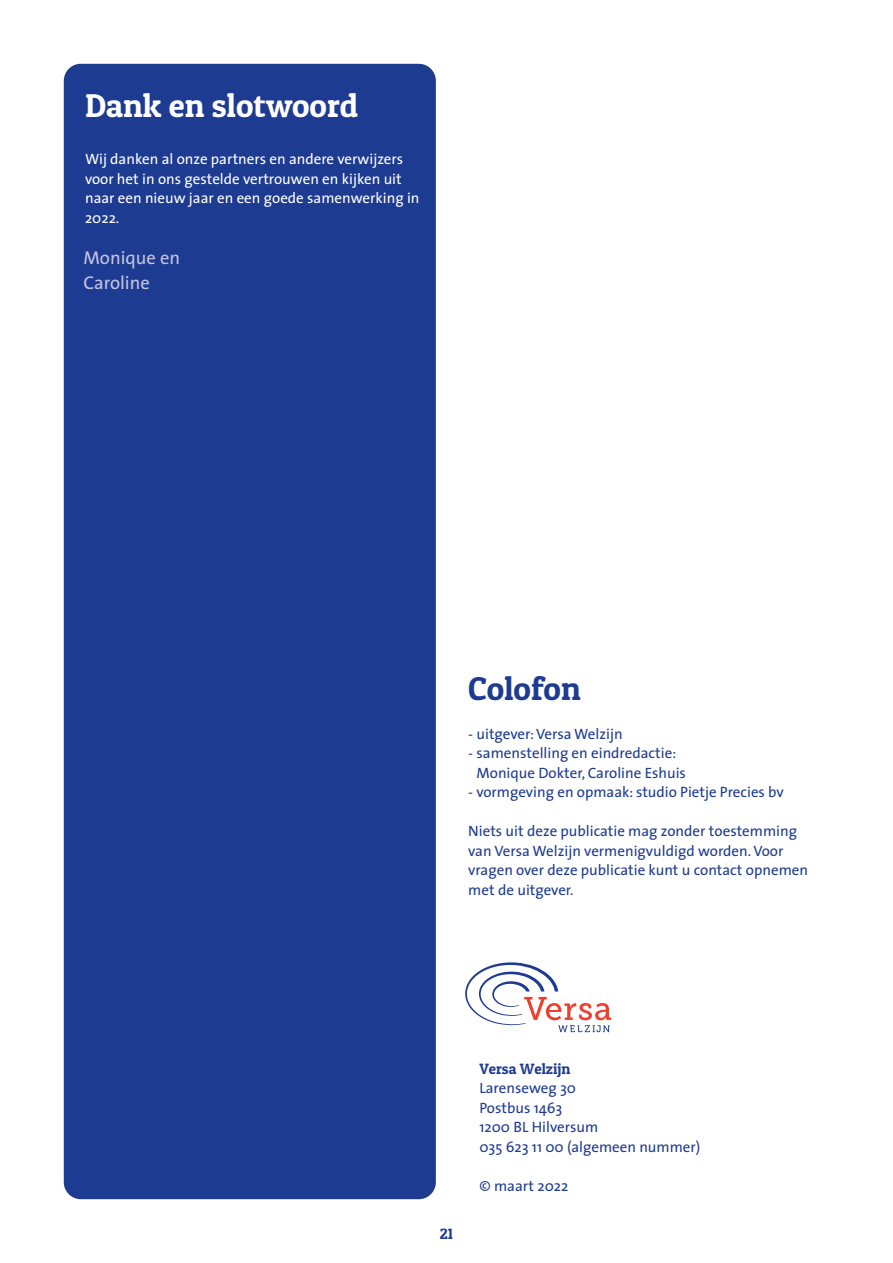
<style>
.page{position:relative;width:893px;height:1263px;background:#fff}
.page>*{position:absolute;margin:0;border:0;box-sizing:border-box;transform-origin:0 0}
.t1{font:33px "Patua One";color:#fff}
.t2{font:33px "Patua One";color:#1e3b92}
.t3{font:18.6px/24.2px "The Sans";color:#c5c5e1}
.t4{font:15px/19.5px "The Sans";color:#1e3b92}
.t5{font:15px/19.5px "The Sans";color:#fff}
.t6{font:15px "Patua One";color:#1e3b92}
</style>
<div class="page">
<div style="left:64px;top:64px;width:372px;height:1135px;background:#1e3b92;border-radius:17px"></div>
<svg style="left:465px;top:962px;width:146px;height:70px"></svg>
<h1 class="t1" style="left:85px;top:93px;width:275px">Dank en slotwoord</h1>
<p class="t5" style="left:85px;top:150px;width:336px">Wij danken al onze partners en andere verwijzers voor het in ons gestelde vertrouwen en kijken uit naar een nieuw jaar en een goede samenwerking in 2022.</p>
<p class="t3" style="left:83px;top:248px;width:98px">Monique en<br>Caroline</p>
<h1 class="t2" style="left:468px;top:676px;width:114px">Colofon</h1>
<p class="t4" style="left:468px;top:725px;width:156px">- uitgever: Versa Welzijn</p>
<p class="t4" style="left:476px;top:745px;width:211px;text-indent:-8px">- samenstelling en eindredactie:<br>Monique Dokter, Caroline Eshuis</p>
<p class="t4" style="left:468px;top:784px;width:317px">- vormgeving en opmaak: studio Pietje Precies bv</p>
<p class="t4" style="left:468px;top:823px;width:341px">Niets uit deze publicatie mag zonder toestemming van Versa Welzijn vermenigvuldigd worden. Voor vragen over deze publicatie kunt u contact opnemen met de uitgever.</p>
<p class="t6" style="left:440px;top:1228px;width:15px">21</p>
<p class="t6" style="left:479px;top:1063px;width:92px">Versa Welzijn</p>
<p class="t4" style="left:479px;top:1080px;width:223px">Larenseweg 30<br>Postbus 1463<br>1200 BL Hilversum<br>035 623 11 00 (algemeen nummer)</p>
<p class="t4" style="left:479px;top:1177px;width:90px">© maart 2022</p>
</div>
